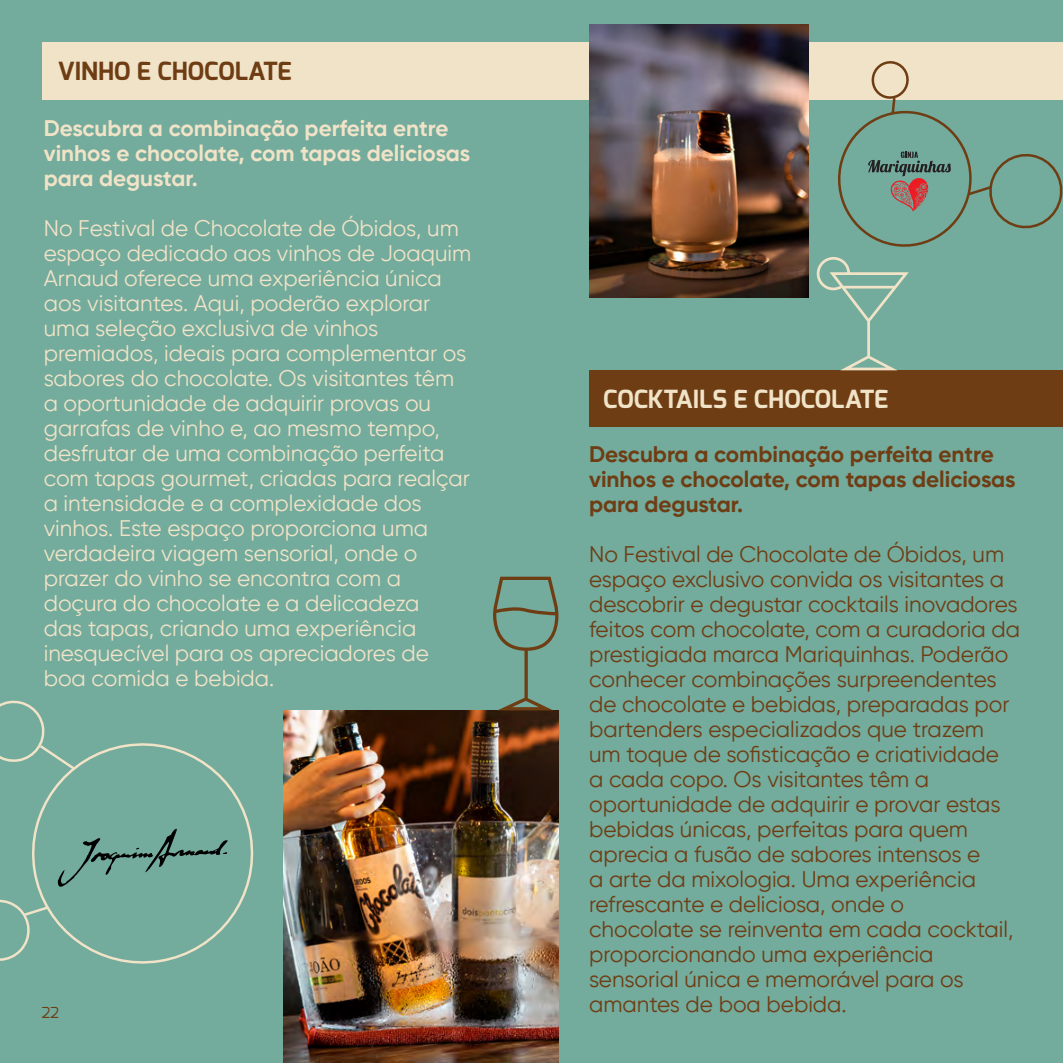
<style>
.page{position:relative;width:1063px;height:1063px;background:#73ab9c}
.page>*{position:absolute;margin:0;border:0;box-sizing:border-box;transform-origin:0 0}
.t1{font:700 25px "Exo";color:#f0e3c7}
.t2{font:700 25px "Exo";color:#6e3d14}
.t3{font:22.5px/25px "Gilroy";color:#6e3d14}
.t4{font:22.5px/25px "Gilroy";color:#f0e3c7}
.t5{font:700 22.5px/25px "Gilroy";color:#f0e3c7}
.t6{font:700 22.5px/25px "Gilroy";color:#6e3d14}
.t7{font:15px "Exo";color:#6e3d14}
.s1{color:#512100}
</style>
<div class="page">
<div style="left:43px;top:43px;width:1020px;height:57px;background:#f0e3c7"></div>
<div style="left:589px;top:370px;width:474px;height:56px;background:#6e3d14"></div>
<svg style="left:35px;top:743px;width:219px;height:180px"></svg>
<svg style="left:0;top:700px;width:77px;height:72px"></svg>
<img style="left:589px;top:25px;width:220px;height:273px">
<img style="left:284px;top:710px;width:274px;height:353px">
<svg style="left:0;top:828px;width:228px;height:136px"></svg>
<svg style="left:493px;top:577px;width:66px;height:133px"></svg>
<svg style="left:817px;top:61px;width:246px;height:309px"></svg>
<p class="t2" style="left:58px;top:55px;width:235px">VINHO E CHOCOLATE</p>
<p class="t5" style="left:44px;top:115px;width:428px">Descubra a combinação perfeita entre vinhos e chocolate, com tapas deliciosas para degustar.</p>
<p class="t4" style="left:44px;top:215px;width:429px">No Festival de Chocolate de Óbidos, um espaço dedicado aos vinhos de Joaquim Arnaud oferece uma experiência única aos visitantes. Aqui, poderão explorar uma seleção exclusiva de vinhos premiados, ideais para complementar os sabores do chocolate. Os visitantes têm a oportunidade de adquirir provas ou garrafas de vinho e, ao mesmo tempo, desfrutar de uma combinação perfeita com tapas gourmet, criadas para realçar a intensidade e a complexidade dos vinhos. Este espaço proporciona uma verdadeira viagem sensorial, onde o prazer do vinho se encontra com a doçura do chocolate e a delicadeza<br>das tapas, criando uma experiência inesquecível para os apreciadores de boa comida e bebida.</p>
<p class="t7" style="left:32px;top:1003px;width:28px"><span class="s1">2</span>22</p>
<p class="t1" style="left:603px;top:382px;width:286px">COCKTAILS E CHOCOLATE</p>
<p class="t6" style="left:589px;top:441px;width:428px">Descubra a combinação perfeita entre vinhos e chocolate, com tapas deliciosas para degustar.</p>
<p class="t3" style="left:589px;top:541px;width:432px">No Festival de Chocolate de Óbidos, um espaço exclusivo convida os visitantes a descobrir e degustar cocktails inovadores feitos com chocolate, com a curadoria da prestigiada marca Mariquinhas. Poderão conhecer combinações surpreendentes de chocolate e bebidas, preparadas por bartenders especializados que trazem um toque de sofisticação e criatividade<br>a cada copo. Os visitantes têm a oportunidade de adquirir e provar estas bebidas únicas, perfeitas para quem aprecia a fusão de sabores intensos e<br>a arte da mixologia. Uma experiência refrescante e deliciosa, onde o<br>chocolate se reinventa em cada cocktail, proporcionando uma experiência sensorial única e memorável para os amantes de boa bebida.</p>
</div>
